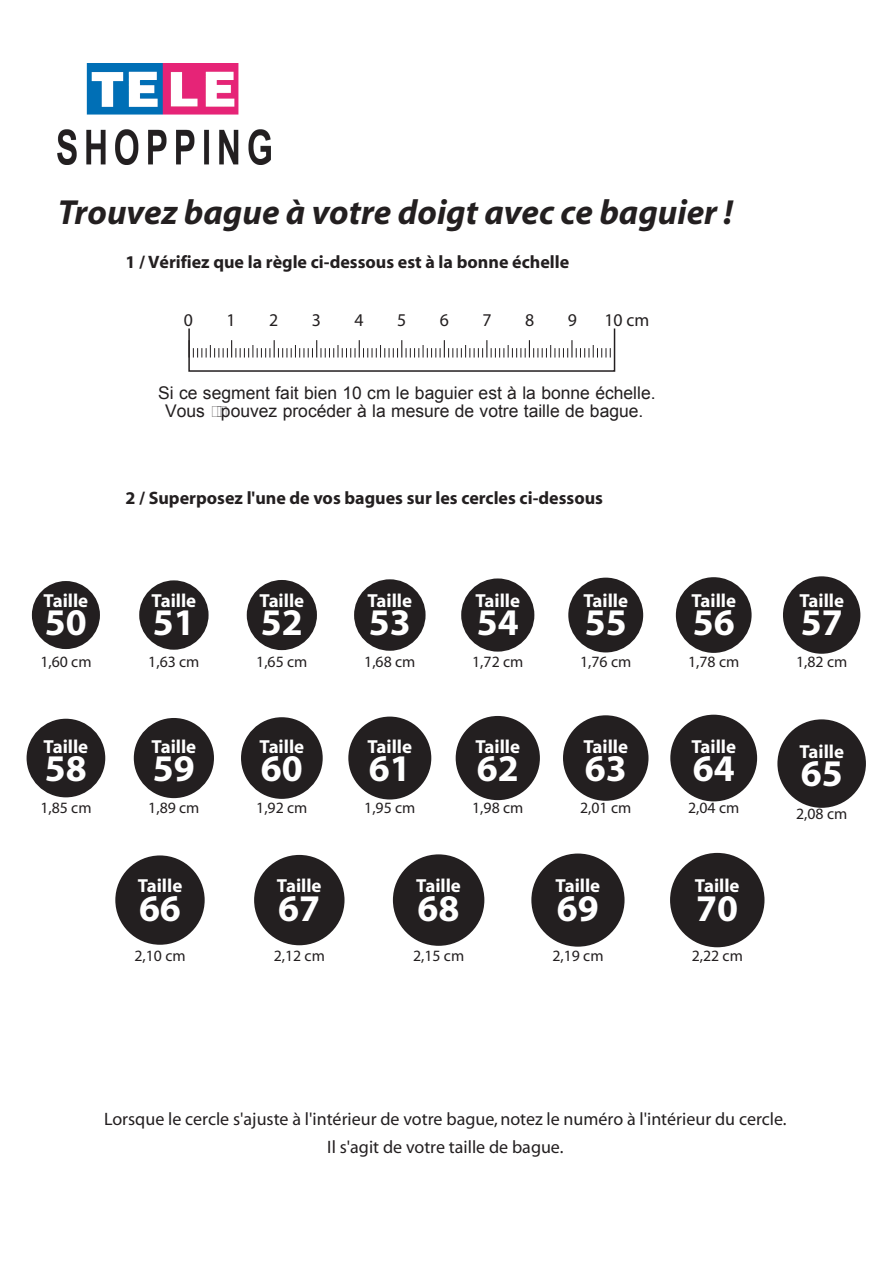
<style>
.page{position:relative;width:893px;height:1263px;background:#fff}
.page>*{position:absolute;margin:0;border:0;box-sizing:border-box;transform-origin:0 0}
.t1{font:700 37.8px "Myriad";color:#fff}
.t2{font:italic 700 34.95px "Myriad";color:#231f20}
.t3{font:700 18.9px "Myriad";color:#fff}
.t4{font:18px/28.3px "Myriad";color:#231f20;text-align:center}
.t5{font:700 18px "Myriad";color:#231f20}
.t6{font:17.55px/17.5px "Arial";color:#231f20;text-align:center}
.t7{font:15.75px "Myriad";color:#231f20}
</style>
<div class="page">
<div style="left:188px;top:328px;width:427px;height:44px;border:2px solid #231f20"></div>
<svg style="left:188px;top:340px;width:423px;height:18px"></svg>
<div style="left:254px;top:855px;width:90px;height:90px;background:#231f20;border-radius:50%"></div>
<div style="left:139px;top:580px;width:69px;height:70px;background:#231f20;border-radius:50%"></div>
<div style="left:134px;top:718px;width:80px;height:80px;background:#231f20;border-radius:50%"></div>
<div style="left:115px;top:855px;width:90px;height:90px;background:#231f20;border-radius:50%"></div>
<div style="left:32px;top:581px;width:68px;height:68px;background:#231f20;border-radius:50%"></div>
<div style="left:27px;top:719px;width:78px;height:78px;background:#231f20;border-radius:50%"></div>
<div style="left:393px;top:854px;width:91px;height:92px;background:#231f20;border-radius:50%"></div>
<div style="left:247px;top:580px;width:70px;height:70px;background:#231f20;border-radius:50%"></div>
<div style="left:241px;top:717px;width:82px;height:82px;background:#231f20;border-radius:50%"></div>
<div style="left:670px;top:853px;width:94px;height:94px;background:#231f20;border-radius:50%"></div>
<div style="left:461px;top:578px;width:73px;height:74px;background:#231f20;border-radius:50%"></div>
<div style="left:455px;top:716px;width:85px;height:84px;background:#231f20;border-radius:50%"></div>
<div style="left:568px;top:578px;width:75px;height:74px;background:#231f20;border-radius:50%"></div>
<div style="left:563px;top:715px;width:85px;height:86px;background:#231f20;border-radius:50%"></div>
<div style="left:531px;top:854px;width:93px;height:93px;background:#231f20;border-radius:50%"></div>
<div style="left:354px;top:579px;width:71px;height:72px;background:#231f20;border-radius:50%"></div>
<div style="left:348px;top:717px;width:83px;height:83px;background:#231f20;border-radius:50%"></div>
<div style="left:675px;top:577px;width:76px;height:76px;background:#231f20;border-radius:50%"></div>
<div style="left:670px;top:715px;width:87px;height:86px;background:#231f20;border-radius:50%"></div>
<div style="left:783px;top:576px;width:77px;height:78px;background:#231f20;border-radius:50%"></div>
<div style="left:777px;top:719px;width:88px;height:89px;background:#231f20;border-radius:50%"></div>
<img style="left:58px;top:64px;width:213px;height:100px">
<h2 class="t2" style="left:58px;top:194px;width:676px">Trouvez bague à votre doigt avec ce baguier !</h2>
<p class="t5" style="left:125px;top:252px;width:445px">1 / Vérifiez que la règle ci-dessous est à la bonne échelle</p>
<p class="t4" style="left:184px;top:307px;width:11px">0</p>
<p class="t4" style="left:226px;top:307px;width:11px">1</p>
<p class="t4" style="left:269px;top:307px;width:11px">2</p>
<p class="t4" style="left:312px;top:307px;width:11px">3</p>
<p class="t4" style="left:354px;top:307px;width:11px">4</p>
<p class="t4" style="left:397px;top:307px;width:11px">5</p>
<p class="t4" style="left:440px;top:307px;width:11px">6</p>
<p class="t4" style="left:482px;top:307px;width:11px">7</p>
<p class="t4" style="left:525px;top:307px;width:11px">8</p>
<p class="t4" style="left:567px;top:307px;width:11px">9</p>
<p class="t4" style="left:604px;top:307px;width:46px">10 cm</p>
<p class="t6" style="left:158px;top:384px;width:499px">Si ce segment fait bien 10 cm le baguier est à la bonne échelle.<br>Vous pouvez procéder à la mesure de votre taille de bague.</p>
<p class="t3" style="left:44px;top:591px;width:46px">Taille</p>
<h1 class="t1" style="left:45px;top:603px;width:43px">50</h1>
<p class="t7" style="left:40px;top:654px;width:53px">1,60 cm</p>
<p class="t3" style="left:44px;top:736px;width:46px">Taille</p>
<h1 class="t1" style="left:45px;top:749px;width:43px">58</h1>
<p class="t7" style="left:40px;top:800px;width:53px">1,85 cm</p>
<p class="t5" style="left:125px;top:489px;width:479px">2 / Superposez l'une de vos bagues sur les cercles ci-dessous</p>
<p class="t3" style="left:151px;top:591px;width:46px">Taille</p>
<h1 class="t1" style="left:153px;top:603px;width:43px">51</h1>
<p class="t7" style="left:148px;top:654px;width:53px">1,63 cm</p>
<p class="t3" style="left:151px;top:736px;width:46px">Taille</p>
<h1 class="t1" style="left:153px;top:749px;width:43px">59</h1>
<p class="t7" style="left:148px;top:800px;width:53px">1,89 cm</p>
<p class="t3" style="left:138px;top:876px;width:46px">Taille</p>
<h1 class="t1" style="left:139px;top:889px;width:43px">66</h1>
<p class="t7" style="left:134px;top:948px;width:53px">2,10 cm</p>
<p class="t3" style="left:259px;top:591px;width:46px">Taille</p>
<h1 class="t1" style="left:261px;top:603px;width:43px">52</h1>
<p class="t7" style="left:256px;top:654px;width:53px">1,65 cm</p>
<p class="t3" style="left:259px;top:736px;width:46px">Taille</p>
<h1 class="t1" style="left:261px;top:749px;width:43px">60</h1>
<p class="t7" style="left:256px;top:800px;width:53px">1,92 cm</p>
<p class="t3" style="left:277px;top:876px;width:46px">Taille</p>
<h1 class="t1" style="left:278px;top:889px;width:43px">67</h1>
<p class="t7" style="left:274px;top:948px;width:53px">2,12 cm</p>
<p class="t3" style="left:367px;top:591px;width:46px">Taille</p>
<h1 class="t1" style="left:369px;top:603px;width:43px">53</h1>
<p class="t7" style="left:364px;top:654px;width:53px">1,68 cm</p>
<p class="t3" style="left:475px;top:591px;width:46px">Taille</p>
<h1 class="t1" style="left:477px;top:603px;width:43px">54</h1>
<p class="t7" style="left:472px;top:654px;width:53px">1,72 cm</p>
<p class="t3" style="left:367px;top:736px;width:46px">Taille</p>
<h1 class="t1" style="left:369px;top:749px;width:43px">61</h1>
<p class="t7" style="left:364px;top:800px;width:53px">1,95 cm</p>
<p class="t3" style="left:475px;top:736px;width:46px">Taille</p>
<h1 class="t1" style="left:477px;top:749px;width:43px">62</h1>
<p class="t7" style="left:472px;top:800px;width:53px">1,98 cm</p>
<p class="t3" style="left:416px;top:876px;width:46px">Taille</p>
<h1 class="t1" style="left:417px;top:889px;width:43px">68</h1>
<p class="t7" style="left:413px;top:948px;width:53px">2,15 cm</p>
<p class="t3" style="left:583px;top:591px;width:46px">Taille</p>
<h1 class="t1" style="left:584px;top:603px;width:43px">55</h1>
<p class="t7" style="left:580px;top:654px;width:53px">1,76 cm</p>
<p class="t3" style="left:583px;top:736px;width:46px">Taille</p>
<h1 class="t1" style="left:584px;top:749px;width:43px">63</h1>
<p class="t7" style="left:580px;top:800px;width:53px">2,01 cm</p>
<p class="t3" style="left:555px;top:876px;width:46px">Taille</p>
<h1 class="t1" style="left:557px;top:889px;width:43px">69</h1>
<p class="t7" style="left:552px;top:948px;width:53px">2,19 cm</p>
<p class="t3" style="left:691px;top:591px;width:46px">Taille</p>
<h1 class="t1" style="left:692px;top:603px;width:43px">56</h1>
<p class="t7" style="left:688px;top:654px;width:53px">1,78 cm</p>
<p class="t3" style="left:691px;top:736px;width:46px">Taille</p>
<h1 class="t1" style="left:692px;top:749px;width:43px">64</h1>
<p class="t7" style="left:688px;top:800px;width:53px">2,04 cm</p>
<p class="t3" style="left:695px;top:876px;width:46px">Taille</p>
<h1 class="t1" style="left:696px;top:889px;width:43px">70</h1>
<p class="t7" style="left:691px;top:948px;width:53px">2,22 cm</p>
<p class="t3" style="left:799px;top:591px;width:46px">Taille</p>
<h1 class="t1" style="left:800px;top:603px;width:43px">57</h1>
<p class="t7" style="left:796px;top:654px;width:53px">1,82 cm</p>
<p class="t3" style="left:799px;top:742px;width:46px">Taille</p>
<h1 class="t1" style="left:800px;top:754px;width:43px">65</h1>
<p class="t7" style="left:796px;top:805px;width:53px">2,08 cm</p>
<p class="t4" style="left:104px;top:1105px;width:684px">Lorsque le cercle s'ajuste à l'intérieur de votre bague, notez le numéro à l'intérieur du cercle.<br>Il s'agit de votre taille de bague.</p>
</div>
